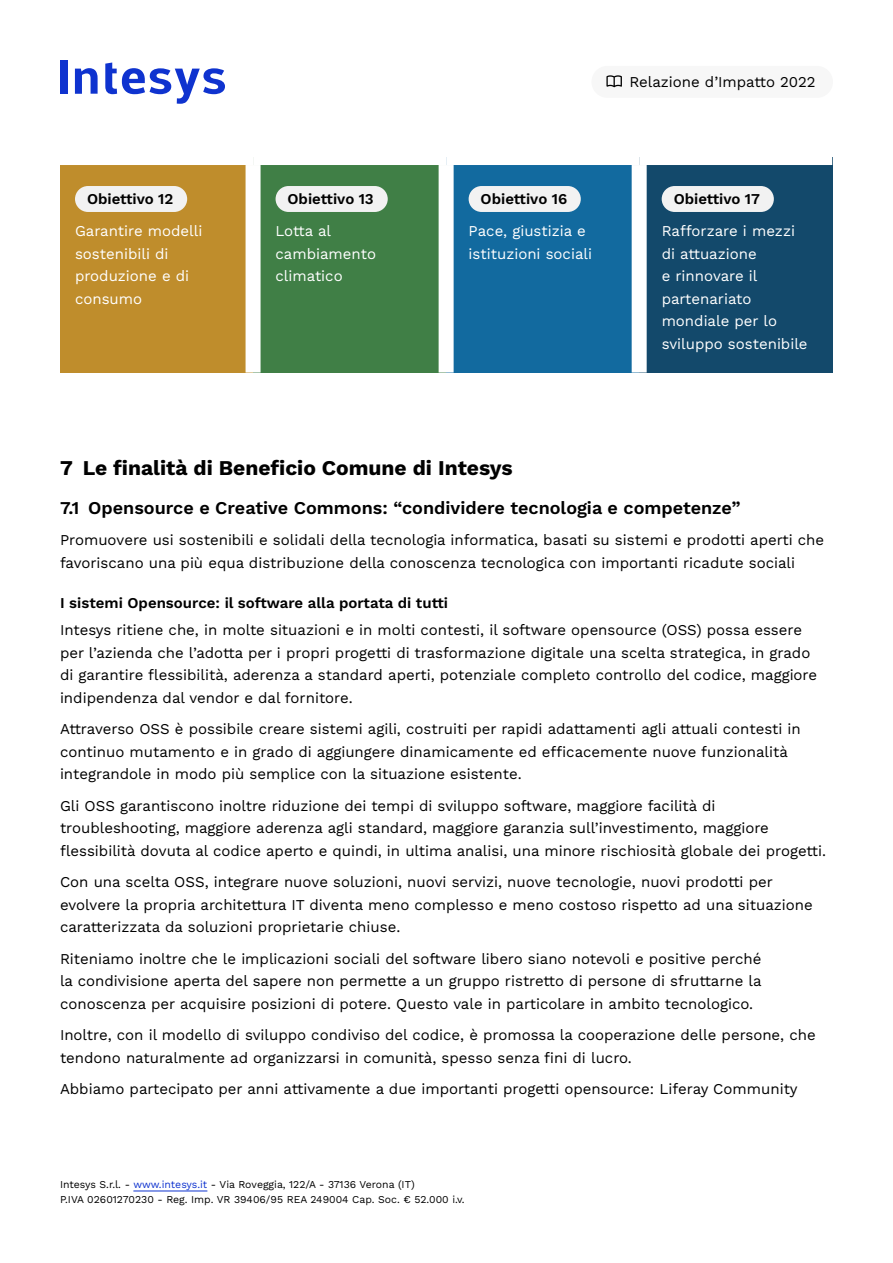
<style>
.page{position:relative;width:893px;height:1263px;background:#fff}
.page>*{position:absolute;margin:0;border:0;box-sizing:border-box;transform-origin:0 0}
.t1{font:700 21px "Work Sans";color:#000}
.t2{font:600 18px "Work Sans";color:#000}
.t3{font:15px/22.5px "Work Sans";color:#000}
.t4{font:15px/22.5px "Work Sans";color:#fff}
.Titolo_paragrafo{font:600 15px "Work Sans";color:#000}
.t5{font:10.5px/15px "Work Sans";color:#000}
.s1{color:#0f33cf}
</style>
<div class="page">
<div style="left:60px;top:60px;width:7px;height:34px;background:#0f33cf"></div>
<svg style="left:75px;top:68px;width:23px;height:26px"></svg>
<svg style="left:105px;top:63px;width:120px;height:41px"></svg>
<hr style="left:133px;top:1190px;width:74px;height:1px;background:#0f33cf">
<div style="left:591px;top:66px;width:242px;height:32px;background:#f7f7f7;border-radius:16px"></div>
<svg style="left:606px;top:75px;width:16px;height:12px"></svg>
<div style="left:60px;top:158px;width:193px;height:215px;background:#bf8d2c"></div>
<div style="left:253px;top:158px;width:193px;height:215px;background:#407f46"></div>
<div style="left:446px;top:158px;width:193px;height:215px;background:#126a9f"></div>
<div style="left:639px;top:158px;width:193px;height:215px;background:#13496b"></div>
<div style="left:60px;top:150px;width:193px;height:15px;background:#fff"></div>
<div style="left:253px;top:150px;width:193px;height:15px;background:#fff"></div>
<div style="left:246px;top:165px;width:15px;height:208px;background:#fff"></div>
<div style="left:446px;top:150px;width:193px;height:15px;background:#fff"></div>
<div style="left:439px;top:165px;width:15px;height:208px;background:#fff"></div>
<div style="left:639px;top:150px;width:193px;height:15px;background:#fff"></div>
<div style="left:632px;top:165px;width:15px;height:208px;background:#fff"></div>
<div style="left:75px;top:186px;width:112px;height:26px;background:#f2f2f2;border-radius:13px"></div>
<div style="left:276px;top:186px;width:112px;height:26px;background:#f2f2f2;border-radius:13px"></div>
<div style="left:469px;top:186px;width:112px;height:26px;background:#f2f2f2;border-radius:13px"></div>
<div style="left:662px;top:186px;width:112px;height:26px;background:#f2f2f2;border-radius:13px"></div>
<p class="Titolo_paragrafo" style="left:87px;top:188px;width:88px">Obiettivo 12</p>
<p class="t4" style="left:75px;top:219px;width:129px">Garantire modelli sostenibili di produzione e di consumo</p>
<p class="Titolo_paragrafo" style="left:288px;top:188px;width:88px">Obiettivo 13</p>
<p class="t4" style="left:276px;top:219px;width:102px">Lotta al cambiamento climatico</p>
<p class="t3" style="left:629px;top:70px;width:188px">Relazione d’Impatto 2022</p>
<p class="Titolo_paragrafo" style="left:481px;top:188px;width:88px">Obiettivo 16</p>
<p class="t4" style="left:469px;top:219px;width:125px">Pace, giustizia e istituzioni sociali</p>
<p class="Titolo_paragrafo" style="left:674px;top:188px;width:88px">Obiettivo 17</p>
<p class="t4" style="left:662px;top:219px;width:147px">Rafforzare i mezzi di attuazione<br>e rinnovare il partenariato mondiale per lo sviluppo sostenibile</p>
<p class="t1" style="left:60px;top:452px;width:454px">7 Le finalità di Beneficio Comune di Intesys</p>
<p class="t2" style="left:60px;top:494px;width:682px">7.1 Opensource e Creative Commons: “condividere tecnologia e competenze”</p>
<p class="t3" style="left:60px;top:528px;width:766px">Promuovere usi sostenibili e solidali della tecnologia informatica, basati su sistemi e prodotti aperti che favoriscano una più equa distribuzione della conoscenza tecnologica con importanti ricadute sociali</p>
<p class="Titolo_paragrafo" style="left:60px;top:592px;width:390px">I sistemi Opensource: il software alla portata di tutti</p>
<p class="t3" style="left:60px;top:618px;width:759px">Intesys ritiene che, in molte situazioni e in molti contesti, il software opensource (OSS) possa essere per l’azienda che l’adotta per i propri progetti di trasformazione digitale una scelta strategica, in grado di garantire flessibilità, aderenza a standard aperti, potenziale completo controllo del codice, maggiore indipendenza dal vendor e dal fornitore.</p>
<p class="t3" style="left:60px;top:717px;width:742px">Attraverso OSS è possibile creare sistemi agili, costruiti per rapidi adattamenti agli attuali contesti in continuo mutamento e in grado di aggiungere dinamicamente ed efficacemente nuove funzionalità integrandole in modo più semplice con la situazione esistente.</p>
<p class="t3" style="left:60px;top:794px;width:767px">Gli OSS garantiscono inoltre riduzione dei tempi di sviluppo software, maggiore facilità di troubleshooting, maggiore aderenza agli standard, maggiore garanzia sull’investimento, maggiore flessibilità dovuta al codice aperto e quindi, in ultima analisi, una minore rischiosità globale dei progetti.</p>
<p class="t3" style="left:60px;top:870px;width:754px">Con una scelta OSS, integrare nuove soluzioni, nuovi servizi, nuove tecnologie, nuovi prodotti per evolvere la propria architettura IT diventa meno complesso e meno costoso rispetto ad una situazione caratterizzata da soluzioni proprietarie chiuse.</p>
<p class="t3" style="left:60px;top:947px;width:703px;text-align:justify">Riteniamo inoltre che le implicazioni sociali del software libero siano notevoli e positive perché la condivisione aperta del sapere non permette a un gruppo ristretto di persone di sfruttarne la conoscenza per acquisire posizioni di potere. Questo vale in particolare in ambito tecnologico.</p>
<p class="t3" style="left:60px;top:1023px;width:757px">Inoltre, con il modello di sviluppo condiviso del codice, è promossa la cooperazione delle persone, che tendono naturalmente ad organizzarsi in comunità, spesso senza fini di lucro.</p>
<p class="t3" style="left:60px;top:1077px;width:739px">Abbiamo partecipato per anni attivamente a due importanti progetti opensource: Liferay Community</p>
<p class="t5" style="left:60px;top:1176px;width:406px">Intesys S.r.l. - <span class="s1">www.intesys.it</span> - Via Roveggia, 122/A - 37136 Verona (IT)<br>P.IVA 02601270230 - Reg. Imp. VR 39406/95 REA 249004 Cap. Soc. € 52.000 i.v.</p>
</div>
